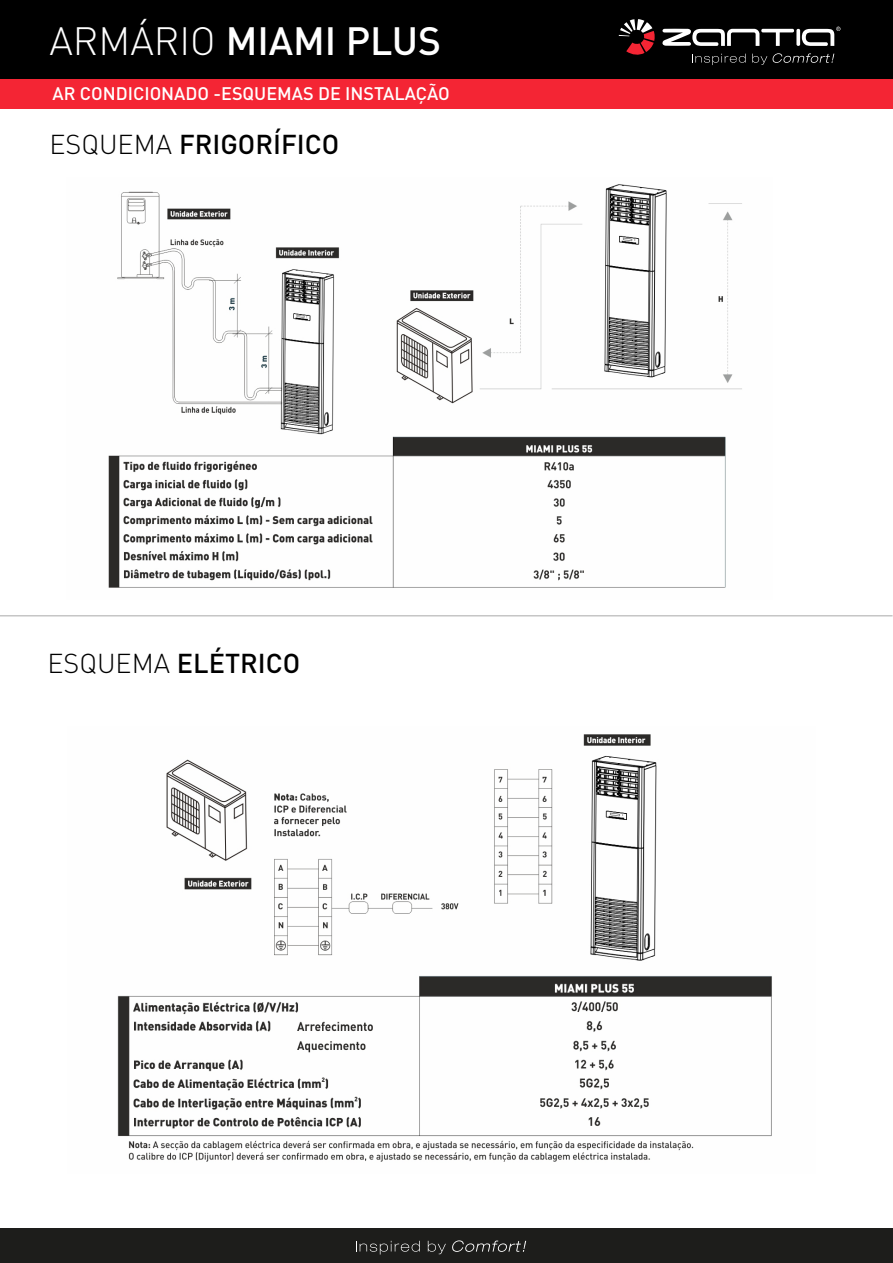
<style>
.page{position:relative;width:893px;height:1263px;background:#fff}
.page>*{position:absolute;margin:0;border:0;box-sizing:border-box;transform-origin:0 0}
.t1{font:500 39px "DIN";color:#fff}
.t2{font:500 27px "DIN";color:#000}
.t3{font:500 18px "DIN";color:#fff}
.s1{font-weight:300}
</style>
<div class="page">
<div style="left:0;top:0;width:893px;height:79px;background:#000"></div>
<div style="left:0;top:79px;width:893px;height:29px;background:#f42534"></div>
<div style="left:1px;top:1229px;width:892px;height:34px;background:#1d1d1b"></div>
<svg style="left:356px;top:1241px;width:64px;height:13px"></svg>
<svg style="left:428px;top:1241px;width:18px;height:13px"></svg>
<svg style="left:452px;top:1240px;width:74px;height:12px"></svg>
<hr style="left:0;top:615px;width:892px;height:1px;background:#afafaf">
<svg style="left:692px;top:54px;width:54px;height:11px"></svg>
<svg style="left:752px;top:53px;width:82px;height:12px"></svg>
<svg style="left:802px;top:27px;width:38px;height:19px"></svg>
<svg style="left:796px;top:29px;width:4px;height:17px"></svg>
<hr style="left:761px;top:29px;width:33px;height:3px;background:#fff;border-radius:2px">
<svg style="left:619px;top:19px;width:36px;height:36px"></svg>
<svg style="left:662px;top:29px;width:97px;height:17px"></svg>
<img style="left:117px;top:734px;width:655px;height:428px">
<img style="left:108px;top:184px;width:634px;height:404px">
<h1 class="t1" style="left:49px;top:16px;width:393px"><span class="s1">ARMÁRIO</span> MIAMI PLUS</h1>
<p class="t3" style="left:52px;top:82px;width:399px">AR CONDICIONADO -ESQUEMAS DE INSTALAÇÃO</p>
<h2 class="t2" style="left:49px;top:127px;width:291px"><span class="s1">ESQUEMA</span> FRIGORÍFICO</h2>
<h2 class="t2" style="left:47px;top:646px;width:254px"><span class="s1">ESQUEMA</span> ELÉTRICO</h2>
</div>
